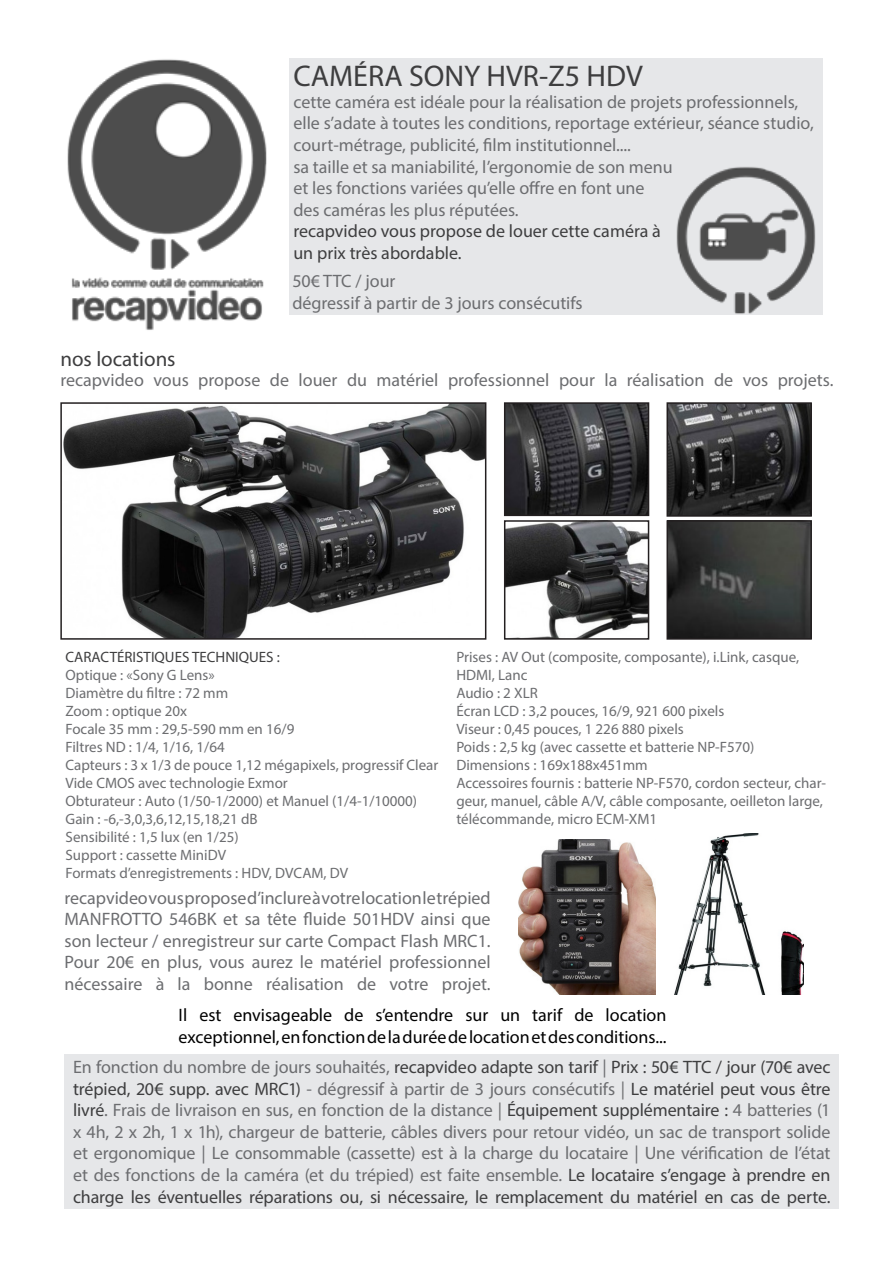
<style>
.page{position:relative;width:893px;height:1263px;background:#fff}
.page>*{position:absolute;margin:0;border:0;box-sizing:border-box;transform-origin:0 0}
.t1{font:30px "Myriad Pro";color:#3e3e3f}
.t2{font:21px "Myriad Pro";color:#3e3e3f}
.t3{font:18px/21.6px "Myriad Pro";color:#6c6d70}
.t4{font:18px/21.6px "Myriad Pro";color:#000}
.t5{font:18px/21.6px "Myriad Pro";color:#3e3e3f}
.t6{font:15px/18px "Myriad Pro";color:#6c6d70}
.t7{font:15px "Myriad Pro";color:#3e3e3f}
.s1{color:#3e3e3f}
</style>
<div class="page">
<img style="left:67px;top:59px;width:200px;height:271px">
<div style="left:289px;top:58px;width:534px;height:256px;background:#e6e7e9"></div>
<img style="left:676px;top:166px;width:140px;height:148px">
<img style="left:669px;top:405px;width:140px;height:109px">
<div style="left:666px;top:402px;width:146px;height:115px;border:2px solid #231f20"></div>
<img style="left:63px;top:405px;width:420px;height:232px">
<div style="left:60px;top:402px;width:426px;height:238px;border:2px solid #231f20"></div>
<img style="left:669px;top:523px;width:140px;height:114px">
<div style="left:666px;top:520px;width:146px;height:120px;border:2px solid #231f20"></div>
<img style="left:507px;top:405px;width:139px;height:108px">
<div style="left:504px;top:402px;width:145px;height:114px;border:2px solid #231f20"></div>
<img style="left:507px;top:523px;width:139px;height:114px">
<div style="left:504px;top:520px;width:145px;height:120px;border:2px solid #231f20"></div>
<div style="left:65px;top:1054px;width:774px;height:155px;background:#e6e7e9"></div>
<img style="left:674px;top:833px;width:130px;height:161px">
<img style="left:519px;top:840px;width:137px;height:154px">
<p class="t1" style="left:293px;top:58px;width:351px">CAMÉRA SONY HVR-Z5 HDV</p>
<p class="t3" style="left:293px;top:91px;width:522px">cette caméra est idéale pour la réalisation de projets professionnels, elle s’adate à toutes les conditions, reportage extérieur, séance studio, court-métrage, publicité, film institutionnel....</p>
<p class="t3" style="left:293px;top:155px;width:381px">sa taille et sa maniabilité, l’ergonomie de son menu et les fonctions variées qu’elle offre en font une des caméras les plus réputées.</p>
<p class="t5" style="left:293px;top:220px;width:369px">recapvideo vous propose de louer cette caméra à un prix très abordable.</p>
<p class="t3" style="left:292px;top:270px;width:105px">50€ TTC / jour</p>
<p class="t3" style="left:292px;top:291px;width:292px">dégressif à partir de 3 jours consécutifs</p>
<p class="t2" style="left:60px;top:346px;width:117px">nos locations</p>
<p class="t3" style="left:60px;top:369px;width:775px">recapvideo vous propose de louer du matériel professionnel pour la réalisation de vos projets.</p>
<p class="t7" style="left:66px;top:647px;width:216px">CARACTÉRISTIQUES TECHNIQUES :</p>
<p class="t6" style="left:66px;top:665px;width:151px">Optique : «Sony G Lens»</p>
<p class="t6" style="left:66px;top:683px;width:164px">Diamètre du filtre : 72 mm</p>
<p class="t6" style="left:66px;top:701px;width:123px">Zoom : optique 20x</p>
<p class="t6" style="left:66px;top:719px;width:230px">Focale 35 mm : 29,5-590 mm en 16/9</p>
<p class="t6" style="left:66px;top:737px;width:161px">Filtres ND : 1/4, 1/16, 1/64</p>
<p class="t6" style="left:66px;top:755px;width:374px">Capteurs : 3 x 1/3 de pouce 1,12 mégapixels, progressif Clear<br>Vide CMOS avec technologie Exmor</p>
<p class="t6" style="left:66px;top:791px;width:353px">Obturateur : Auto (1/50-1/2000) et Manuel (1/4-1/10000)</p>
<p class="t6" style="left:66px;top:809px;width:194px">Gain : -6,-3,0,3,6,12,15,18,21 dB</p>
<p class="t6" style="left:66px;top:827px;width:175px">Sensibilité : 1,5 lux (en 1/25)</p>
<p class="t6" style="left:66px;top:845px;width:162px">Support : cassette MiniDV</p>
<p class="t6" style="left:66px;top:863px;width:284px">Formats d’enregistrements : HDV, DVCAM, DV</p>
<p class="t6" style="left:456px;top:647px;width:344px">Prises : AV Out (composite, composante), i.Link, casque,<br>HDMI, Lanc</p>
<p class="t6" style="left:456px;top:683px;width:83px">Audio : 2 XLR</p>
<p class="t6" style="left:456px;top:701px;width:269px">Écran LCD : 3,2 pouces, 16/9, 921 600 pixels</p>
<p class="t6" style="left:456px;top:719px;width:229px">Viseur : 0,45 pouces, 1 226 880 pixels</p>
<p class="t6" style="left:456px;top:737px;width:299px">Poids : 2,5 kg (avec cassette et batterie NP-F570)</p>
<p class="t6" style="left:456px;top:755px;width:193px">Dimensions : 169x188x451mm</p>
<p class="t6" style="left:456px;top:773px;width:371px">Accessoires fournis : batterie NP-F570, cordon secteur, char&shy;geur, manuel, câble A/V, câble composante, oeilleton large, télécommande, micro ECM-XM1</p>
<p class="t3" style="left:65px;top:886px;width:428px;text-align:justify">recapvideo vous propose d’inclure à votre location le trépied MANFROTTO 546BK et sa tête fluide 501HDV ainsi que son lecteur / enregistreur sur carte Compact Flash MRC1.</p>
<p class="t3" style="left:65px;top:951px;width:428px">Pour 20€ en plus, vous aurez le matériel professionnel nécessaire à la bonne réalisation de votre projet.</p>
<p class="t4" style="left:179px;top:1004px;width:489px">Il est envisageable de s’entendre sur un tarif de location exceptionnel, en fonction de la durée de location et des conditions...</p>
<p class="t3" style="left:73px;top:1056px;width:759px;text-align:justify">En fonction du nombre de jours souhaités, <span class="s1">recapvideo adapte son tarif</span> | <span class="s1">Prix : 50€ TTC / jour (70€ avec trépied, 20€ supp. avec MRC1)</span> - dégressif à partir de 3 jours consécutifs | <span class="s1">Le matériel peut vous être livré</span>. Frais de livraison en sus, en fonction de la distance | <span class="s1">Équipement supplémentaire :</span> 4 batteries (1 x 4h, 2 x 2h, 1 x 1h), chargeur de batterie, câbles divers pour retour vidéo, un sac de transport solide et ergonomique | Le consommable (cassette) est à la charge du locataire | Une vérification de l’état et des fonctions de la caméra (et du trépied) est faite ensemble. <span class="s1">Le locataire s’engage à prendre en charge les éventuelles réparations ou, si nécessaire, le remplacement du matériel en cas de perte.</span></p>
</div>
